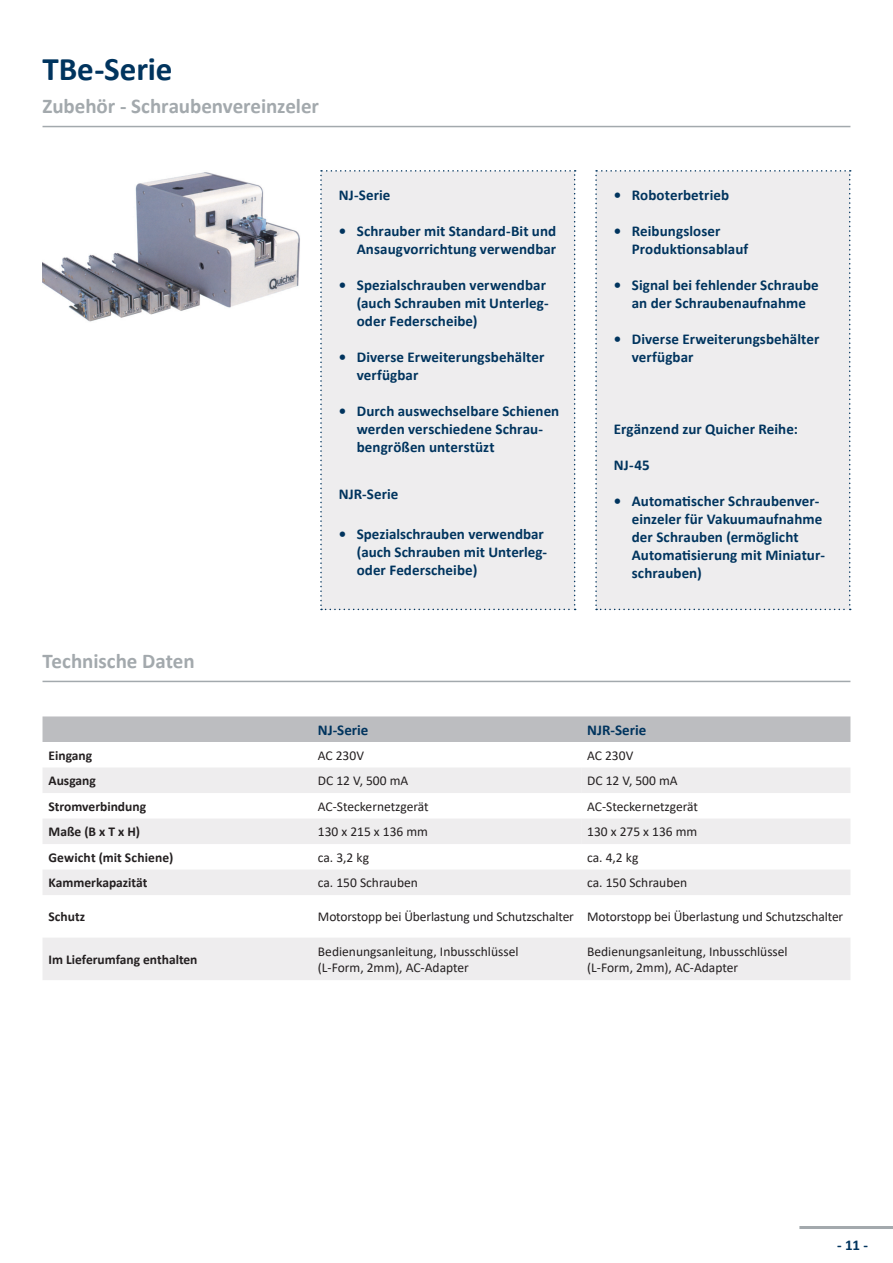
<style>
.page{position:relative;width:893px;height:1263px;background:#fff}
.page>*{position:absolute;margin:0;border:0;box-sizing:border-box;transform-origin:0 0}
.t1{font:700 33px "Calibri";letter-spacing:-.005em;color:#00345e}
.t2{font:700 21px "Calibri";letter-spacing:-.005em;color:#a3a9ad}
.Titeltext{font:700 15px/18px "Calibri";letter-spacing:.005em;color:#00345e}
.t3{font:13.5px/16.2px "Calibri";color:#231f20}
.t4{font:700 13.5px "Calibri";color:#231f20}
</style>
<div class="page">
<hr style="left:799px;top:1226px;width:94px;height:3px;background:#a3a9ad">
<hr style="left:43px;top:681px;width:807px;height:1px;background:#a3a9ad">
<hr style="left:43px;top:126px;width:807px;height:1px;background:#a3a9ad">
<div style="left:320px;top:170px;width:256px;height:440px;background:#eeedee"></div>
<img style="left:43px;top:172px;width:257px;height:150px">
<svg style="left:43px;top:870px;width:807px;height:110px;fill:#eeedee"></svg>
<svg style="left:43px;top:716px;width:807px;height:128px"></svg>
<div style="left:595px;top:170px;width:256px;height:440px;background:#eeedee"></div>
<p class="t1" style="left:43px;top:46px;width:131px">TBe-Serie</p>
<p class="t2" style="left:43px;top:91px;width:278px">Zubehör - Schraubenvereinzeler</p>
<p class="t2" style="left:43px;top:646px;width:154px">Technische Daten</p>
<p class="Titeltext" style="left:339px;top:186px;width:53px">NJ-Serie</p>
<p class="Titeltext" style="left:339px;top:222px;width:219px;text-align:right">• Schrauber mit Standard-Bit und<br>Ansaugvorrichtung verwendbar</p>
<p class="Titeltext" style="left:357px;top:276px;width:193px;text-indent:-18px">• Spezialschrauben verwendbar (auch Schrauben mit Unterleg&shy;oder Federscheibe)</p>
<p class="Titeltext" style="left:357px;top:348px;width:189px;text-indent:-18px">• Diverse Erweiterungsbehälter verfügbar</p>
<p class="Titeltext" style="left:357px;top:402px;width:204px;text-indent:-18px">• Durch auswechselbare Schienen werden verschiedene Schrau&shy;bengrößen unterstüzt</p>
<p class="Titeltext" style="left:339px;top:484px;width:61px">NJR-Serie</p>
<p class="Titeltext" style="left:357px;top:525px;width:192px;text-indent:-18px">• Spezialschrauben verwendbar (auch Schrauben mit Unterleg&shy;oder Federscheibe)</p>
<p class="Titeltext" style="left:614px;top:186px;width:117px">• Roboterbetrieb</p>
<p class="Titeltext" style="left:632px;top:222px;width:118px;text-indent:-18px">• Reibungsloser<br>Produktionsablauf</p>
<p class="Titeltext" style="left:614px;top:276px;width:206px;text-align:center">• Signal bei fehlender Schraube an der Schraubenaufnahme</p>
<p class="Titeltext" style="left:632px;top:330px;width:189px;text-indent:-18px">• Diverse Erweiterungsbehälter verfügbar</p>
<p class="Titeltext" style="left:614px;top:420px;width:186px">Ergänzend zur Quicher Reihe:</p>
<p class="Titeltext" style="left:614px;top:456px;width:37px">NJ-45</p>
<p class="Titeltext" style="left:632px;top:492px;width:195px;text-indent:-18px">• Automatischer Schraubenver&shy;einzeler für Vakuumaufnahme der Schrauben (ermöglicht<br>Automatisierung mit Miniatur&shy;schrauben)</p>
<p class="Titeltext" style="left:318px;top:721px;width:52px">NJ-Serie</p>
<p class="Titeltext" style="left:587px;top:721px;width:61px">NJR-Serie</p>
<p class="t4" style="left:49px;top:746px;width:45px">Eingang</p>
<p class="t3" style="left:318px;top:747px;width:48px">AC 230V</p>
<p class="t3" style="left:587px;top:747px;width:48px">AC 230V</p>
<p class="t4" style="left:49px;top:771px;width:49px">Ausgang</p>
<p class="t3" style="left:318px;top:772px;width:92px">DC 12 V, 500 mA</p>
<p class="t3" style="left:587px;top:772px;width:92px">DC 12 V, 500 mA</p>
<p class="t4" style="left:49px;top:797px;width:99px">Stromverbindung</p>
<p class="t3" style="left:318px;top:798px;width:112px">AC-Steckernetzgerät</p>
<p class="t3" style="left:587px;top:798px;width:112px">AC-Steckernetzgerät</p>
<p class="t4" style="left:49px;top:822px;width:93px">Maße (B x T x H)</p>
<p class="t3" style="left:318px;top:823px;width:112px">130 x 215 x 136 mm</p>
<p class="t3" style="left:587px;top:823px;width:112px">130 x 275 x 136 mm</p>
<p class="t4" style="left:49px;top:848px;width:126px">Gewicht (mit Schiene)</p>
<p class="t3" style="left:318px;top:849px;width:53px">ca. 3,2 kg</p>
<p class="t3" style="left:587px;top:849px;width:53px">ca. 4,2 kg</p>
<p class="t4" style="left:49px;top:873px;width:100px">Kammerkapazität</p>
<p class="t3" style="left:318px;top:874px;width:101px">ca. 150 Schrauben</p>
<p class="t3" style="left:587px;top:874px;width:101px">ca. 150 Schrauben</p>
<p class="t4" style="left:49px;top:907px;width:38px">Schutz</p>
<p class="t3" style="left:318px;top:908px;width:258px">Motorstopp bei Überlastung und Schutzschalter</p>
<p class="t3" style="left:587px;top:908px;width:258px">Motorstopp bei Überlastung und Schutzschalter</p>
<p class="t4" style="left:49px;top:950px;width:150px">Im Lieferumfang enthalten</p>
<p class="t3" style="left:318px;top:943px;width:202px">Bedienungsanleitung, Inbusschlüssel (L-Form, 2mm), AC-Adapter</p>
<p class="t3" style="left:587px;top:943px;width:202px">Bedienungsanleitung, Inbusschlüssel (L-Form, 2mm), AC-Adapter</p>
<p class="Titeltext" style="left:837px;top:1236px;width:32px">- 11 -</p>
</div>
